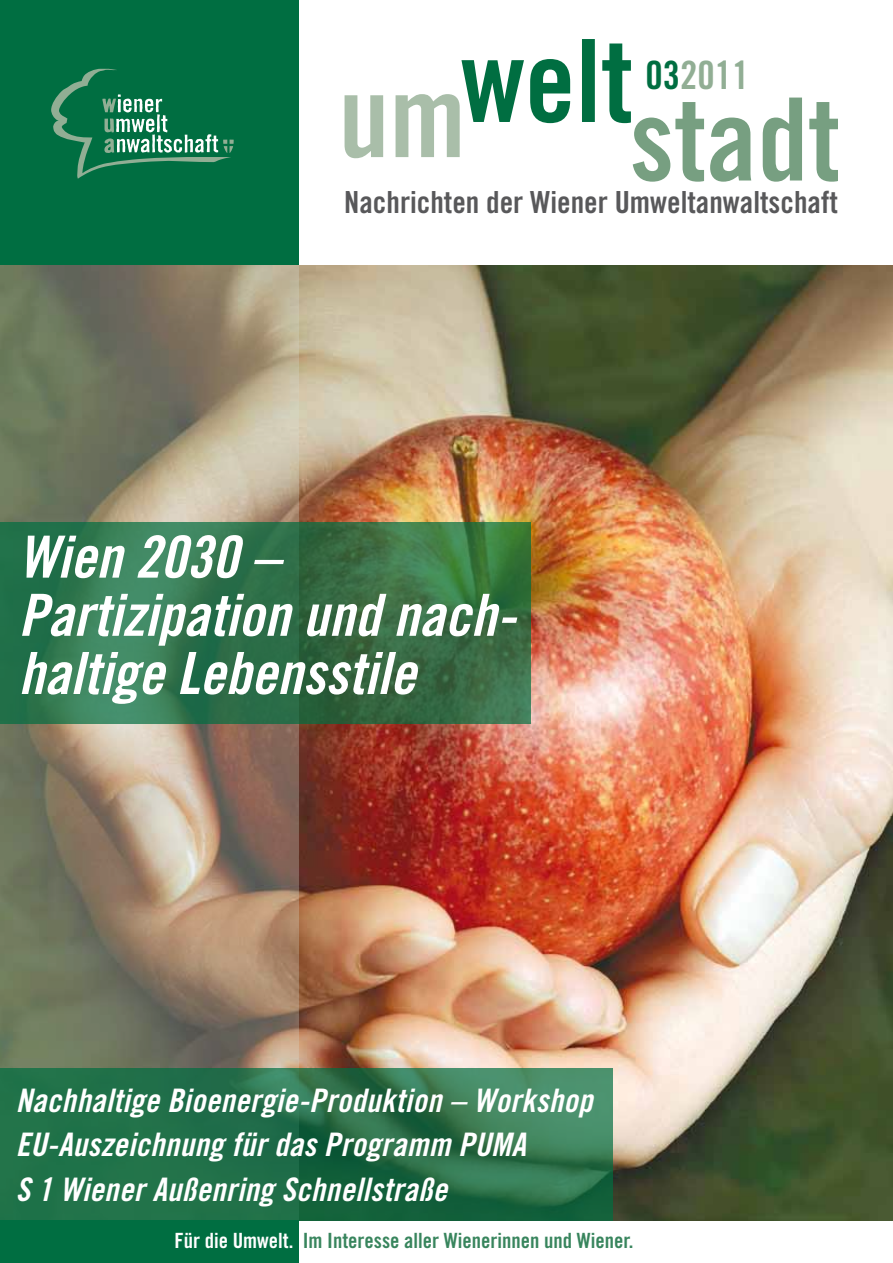
<style>
.page{position:relative;width:893px;height:1263px;background:#fff}
.page>*{position:absolute;margin:0;border:0;box-sizing:border-box;transform-origin:0 0}
.t1{font:58.2px/58.2px "Trade Gothic Bold Cond Twenty Obl";color:#fff}
.t2{font:39px "Trade Gothic Bold Cond Twenty";color:#91ae94}
.t3{font:32.4px/44.5px "Trade Gothic Bold Cond Twenty Obl";letter-spacing:.01em;color:#fff}
.t4{font:30.45px "Trade Gothic Bold Cond Twenty";color:#58585a}
.t5{font:21px "Trade Gothic Bold Cond Twenty";color:#38855d}
.s1{color:#006e41}
.s2{color:#fff}
</style>
<div class="page">
<img style="left:299px;top:265px;width:594px;height:955px">
<svg style="left:0;top:264px;width:299px;height:804px;background:#8d846e"></svg>
<svg style="left:345px;top:95px;width:38px;height:63px"></svg>
<svg style="left:396px;top:60px;width:128px;height:97px"></svg>
<svg style="left:530px;top:59px;width:40px;height:64px"></svg>
<div style="left:582px;top:39px;width:13px;height:83px;background:#006e41"></div>
<svg style="left:602px;top:44px;width:102px;height:138px"></svg>
<svg style="left:710px;top:118px;width:41px;height:64px"></svg>
<svg style="left:763px;top:98px;width:39px;height:84px"></svg>
<svg style="left:809px;top:102px;width:29px;height:80px"></svg>
<div style="left:0;top:1220px;width:299px;height:43px;background:#006e41"></div>
<svg style="left:0;top:1068px;width:612px;height:152px;background:#27714b"></svg>
<svg style="left:0;top:523px;width:531px;height:201px;background:#34734b"></svg>
<div style="left:0;top:0;width:299px;height:264px;background:#006e41"></div>
<svg style="left:51px;top:69px;width:183px;height:110px"></svg>
<p class="t2" style="left:646px;top:51px;width:105px"><span class="s1">03</span>2011</p>
<p class="t4" style="left:344px;top:184px;width:495px">Nachrichten der Wiener Umweltanwaltschaft</p>
<h1 class="t1" style="left:19px;top:527px;width:500px">Wien 2030 –<br>Partizipation und nach&shy;haltige Lebensstile</h1>
<p class="t3" style="left:16px;top:1077px;width:578px">Nachhaltige Bioenergie-Produktion – Workshop<br>EU-Auszeichnung für das Programm PUMA<br>S 1 Wiener Außenring Schnellstraße</p>
<p class="t5" style="left:174px;top:1228px;width:460px"><span class="s2">Für die Umwelt.</span> Im Interesse aller Wienerinnen und Wiener.</p>
</div>
